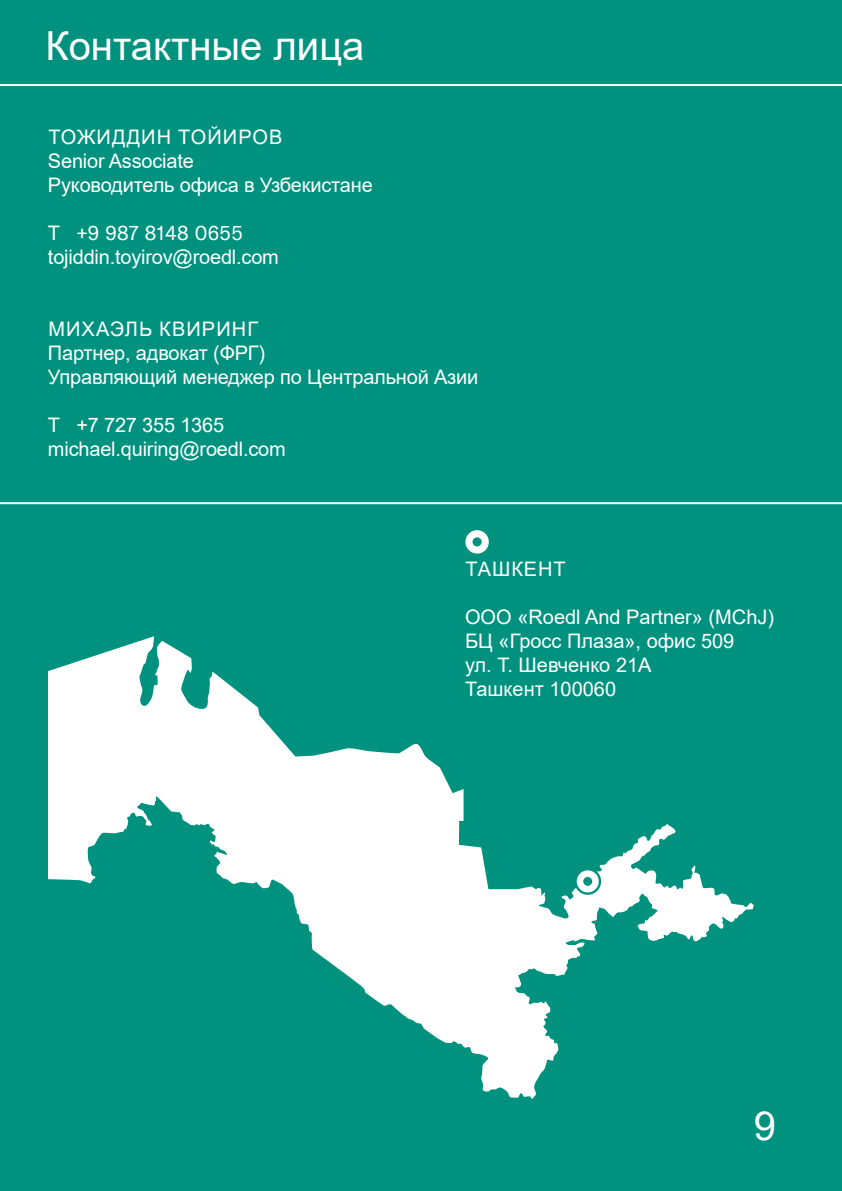
<style>
.page{position:relative;width:842px;height:1191px;background:#00927f}
.page>*{position:absolute;margin:0;border:0;box-sizing:border-box;transform-origin:0 0}
.t1{font:40px "Arial";color:#fff}
.t2{font:20px/24px "Arial";letter-spacing:-.01em;color:#fff}
.t3{font:20px "GT America";letter-spacing:.02em;color:#fff}
.t4{font:20px "Arial";letter-spacing:.045em;color:#fff}
.s1{font-family:"Arial"}
</style>
<div class="page">
<hr style="left:0;top:84px;width:842px;height:2px;background:#fff">
<svg style="left:48px;top:636px;width:706px;height:463px"></svg>
<svg style="left:575px;top:869px;width:25px;height:24px"></svg>
<div style="left:574px;top:868px;width:27px;height:26px;border:2px solid #00927f;border-radius:50%"></div>
<div style="left:583px;top:877px;width:9px;height:9px;background:#00927f;border-radius:50%"></div>
<hr style="left:0;top:502px;width:842px;height:2px;background:#fff">
<svg style="left:464px;top:529px;width:26px;height:25px"></svg>
<div style="left:463px;top:528px;width:28px;height:27px;border:2px solid #00927f;border-radius:50%"></div>
<div style="left:472px;top:537px;width:10px;height:9px;background:#00927f;border-radius:50%"></div>
<h1 class="t1" style="left:45px;top:18px;width:321px">Контактные лица</h1>
<p class="t2" style="left:48px;top:125px;width:326px">ТОЖИДДИН ТОЙИРОВ<br>Senior Associate<br>Руководитель офиса в Узбекистане</p>
<p class="t3" style="left:48px;top:221px;width:196px"><span class="s1">T</span> +9 987 8148 0655</p>
<p class="t2" style="left:48px;top:245px;width:232px">tojiddin.toyirov@roedl.com</p>
<p class="t2" style="left:48px;top:317px;width:432px">МИХАЭЛЬ КВИРИНГ<br>Партнер, адвокат (ФРГ)<br>Управляющий менеджер по Центральной Азии</p>
<p class="t2" style="left:48px;top:413px;width:239px">T +7 727 355 1365 michael.quiring@roedl.com</p>
<p class="t4" style="left:465px;top:555px;width:102px">ТАШКЕНТ</p>
<p class="t2" style="left:465px;top:605px;width:310px">ООО «Roedl And Partner» (MChJ)<br>БЦ «Гросс Плаза», офис 509<br>ул. Т. Шевченко 21А<br>Ташкент 100060</p>
<h1 class="t1" style="left:754px;top:1098px;width:24px">9</h1>
</div>
